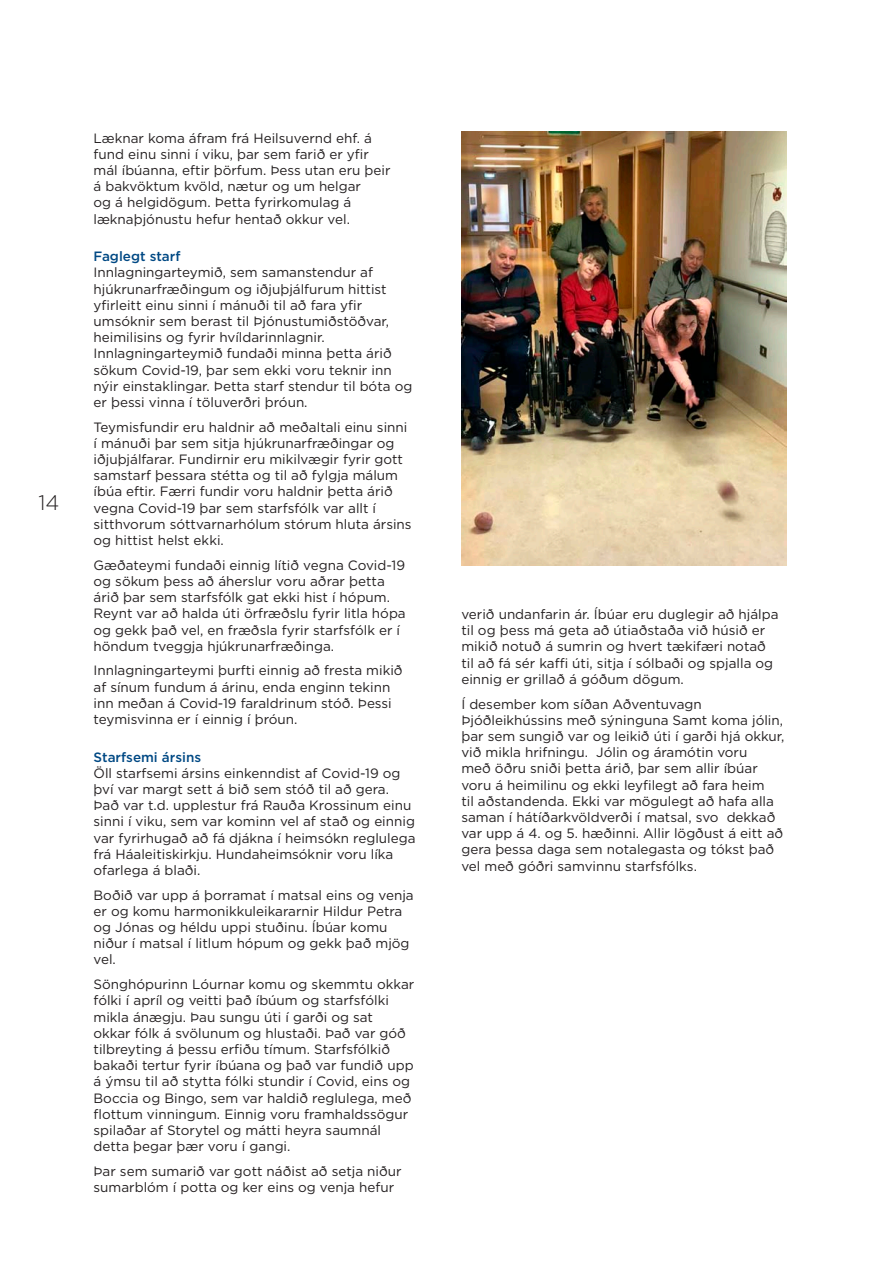
<style>
.page{position:relative;width:893px;height:1263px;background:#fff}
.page>*{position:absolute;margin:0;border:0;box-sizing:border-box;transform-origin:0 0}
.t1{font:300 21px "Gotham";color:#231f20}
.Meginmal{font:13.5px/16.2px "Gotham";color:#231f20}
.Millifyrirsogn{font:500 13.5px "Gotham";color:#014984}
</style>
<div class="page">
<img style="left:461px;top:132px;width:326px;height:434px">
<h1 class="t1" style="left:39px;top:489px;width:22px">14</h1>
<p class="Meginmal" style="left:94px;top:129px;width:298px">Læknar koma áfram frá Heilsuvernd ehf. á fund einu sinni í viku, þar sem farið er yfir mál íbúanna, eftir þörfum. Þess utan eru þeir á bakvöktum kvöld, nætur og um helgar<br>og á helgidögum. Þetta fyrirkomulag á læknaþjónustu hefur hentað okkur vel.</p>
<p class="Millifyrirsogn" style="left:94px;top:247px;width:88px">Faglegt starf</p>
<p class="Meginmal" style="left:94px;top:264px;width:320px">Innlagningarteymið, sem samanstendur af hjúkrunarfræðingum og iðjuþjálfurum hittist yfirleitt einu sinni í mánuði til að fara yfir umsóknir sem berast til Þjónustumiðstöðvar, heimilisins og fyrir hvíldarinnlagnir.<br>Innlagningarteymið fundaði minna þetta árið sökum Covid-19, þar sem ekki voru teknir inn nýir einstaklingar. Þetta starf stendur til bóta og er þessi vinna í töluverðri þróun.</p>
<p class="Meginmal" style="left:94px;top:418px;width:320px">Teymisfundir eru haldnir að meðaltali einu sinni í mánuði þar sem sitja hjúkrunarfræðingar og iðjuþjálfarar. Fundirnir eru mikilvægir fyrir gott samstarf þessara stétta og til að fylgja málum íbúa eftir. Færri fundir voru haldnir þetta árið vegna Covid-19 þar sem starfsfólk var allt í sitthvorum sóttvarnarhólum stórum hluta ársins og hittist helst ekki.</p>
<p class="Meginmal" style="left:94px;top:557px;width:314px">Gæðateymi fundaði einnig lítið vegna Covid-19 og sökum þess að áherslur voru aðrar þetta árið þar sem starfsfólk gat ekki hist í hópum.<br>Reynt var að halda úti örfræðslu fyrir litla hópa og gekk það vel, en fræðsla fyrir starfsfólk er í höndum tveggja hjúkrunarfræðinga.</p>
<p class="Meginmal" style="left:94px;top:662px;width:311px">Innlagningarteymi þurfti einnig að fresta mikið af sínum fundum á árinu, enda enginn tekinn inn meðan á Covid-19 faraldrinum stóð. Þessi teymisvinna er í einnig í þróun.</p>
<p class="Millifyrirsogn" style="left:94px;top:748px;width:109px">Starfsemi ársins</p>
<p class="Meginmal" style="left:94px;top:764px;width:324px">Öll starfsemi ársins einkenndist af Covid-19 og því var margt sett á bið sem stóð til að gera.<br>Það var t.d. upplestur frá Rauða Krossinum einu sinni í viku, sem var kominn vel af stað og einnig var fyrirhugað að fá djákna í heimsókn reglulega frá Háaleitiskirkju. Hundaheimsóknir voru líka ofarlega á blaði.</p>
<p class="Meginmal" style="left:94px;top:886px;width:322px">Boðið var upp á þorramat í matsal eins og venja er og komu harmonikkuleikararnir Hildur Petra og Jónas og héldu uppi stuðinu. Íbúar komu niður í matsal í litlum hópum og gekk það mjög vel.</p>
<p class="Meginmal" style="left:94px;top:976px;width:322px">Sönghópurinn Lóurnar komu og skemmtu okkar fólki í apríl og veitti það íbúum og starfsfólki mikla ánægju. Þau sungu úti í garði og sat<br>okkar fólk á svölunum og hlustaði. Það var góð tilbreyting á þessu erfiðu tímum. Starfsfólkið bakaði tertur fyrir íbúana og það var fundið upp á ýmsu til að stytta fólki stundir í Covid, eins og Boccia og Bingo, sem var haldið reglulega, með flottum vinningum. Einnig voru framhaldssögur spilaðar af Storytel og mátti heyra saumnál detta þegar þær voru í gangi.</p>
<p class="Meginmal" style="left:94px;top:1163px;width:310px">Þar sem sumarið var gott náðist að setja niður sumarblóm í potta og ker eins og venja hefur</p>
<p class="Meginmal" style="left:461px;top:606px;width:319px">verið undanfarin ár. Íbúar eru duglegir að hjálpa til og þess má geta að útiaðstaða við húsið er mikið notuð á sumrin og hvert tækifæri notað til að fá sér kaffi úti, sitja í sólbaði og spjalla og einnig er grillað á góðum dögum.</p>
<p class="Meginmal" style="left:461px;top:695px;width:325px">Í desember kom síðan Aðventuvagn Þjóðleikhússins með sýninguna Samt koma jólin, þar sem sungið var og leikið úti í garði hjá okkur, við mikla hrifningu. Jólin og áramótin voru<br>með öðru sniði þetta árið, þar sem allir íbúar voru á heimilinu og ekki leyfilegt að fara heim<br>til aðstandenda. Ekki var mögulegt að hafa alla saman í hátíðarkvöldverði í matsal, svo dekkað var upp á 4. og 5. hæðinni. Allir lögðust á eitt að gera þessa daga sem notalegasta og tókst það vel með góðri samvinnu starfsfólks.</p>
</div>
